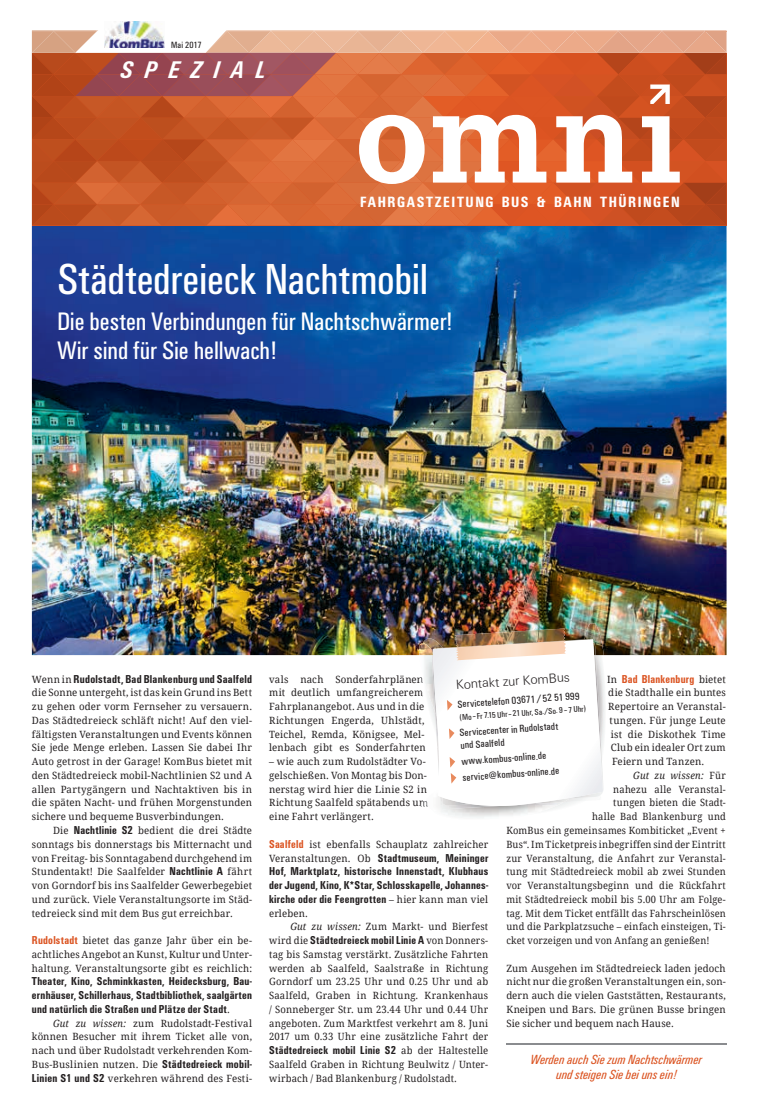
<style>
.page{position:relative;width:762px;height:1117px;background:#fff}
.page>*{position:absolute;margin:0;border:0;box-sizing:border-box;transform-origin:0 0}
.t1{font:condensed 45px "Unitus T";letter-spacing:-.005em;color:#fff}
.t2{font:condensed 26.25px/28.8px "Unitus T";letter-spacing:-.005em;color:#fff}
.t3{font:italic 700 condensed 25px "Unitus T";letter-spacing:.465em;color:#fff}
.t4{font:700 condensed 15.38px "Unitus T";letter-spacing:.095em;color:#fff}
.t5{font:italic condensed 13.75px/15px "Unitus T";letter-spacing:.015em;color:#db5422;text-align:center}
.t6{font:300 13.75px "Unitus T";color:#231f20}
.t7{font:700 condensed 11.88px/13.8px "Unitus T";letter-spacing:.02em;color:#231f20;text-align:justify;scale:.96 1}
.t8{font:700 condensed 11.88px "Unitus T";letter-spacing:.02em;color:#231f20;scale:.95 1}
.t9{font:700 condensed 11.88px "Unitus T";letter-spacing:.02em;color:#231f20}
.t10{font:700 condensed 11.88px "Unitus T";letter-spacing:.02em;color:#db5422;scale:.95 1}
.t11{font:condensed 10.62px/12.5px "Unitus T";color:#231f20}
.t12{font:10px/13.8px "Droid Serif";letter-spacing:.02em;color:#231f20;text-align:justify}
.t13{font:10px/13.8px "Droid Serif";letter-spacing:.02em;color:#231f20;text-align:justify;scale:.96 1}
.t14{font:10px "Droid Serif";letter-spacing:.02em;color:#231f20;scale:.93 1}
.t15{font:10px/13.8px "Droid Serif";letter-spacing:.02em;color:#231f20;text-align:justify;scale:.95 1}
.t16{font:italic 10px "Droid Serif";letter-spacing:.015em;color:#231f20;scale:.94 1}
.t17{font:condensed 9.38px "Unitus T";letter-spacing:.02em;color:#231f20}
.t18{font:condensed 8.75px "Unitus T";color:#231f20}
.s1{font-family:"Droid Serif";font-weight:400;font-stretch:normal;font-size:10px}
.s2{font-family:"Unitus T";font-weight:700;font-stretch:condensed;font-size:11.88px}
.s3{font-family:"Unitus T";font-weight:700;font-stretch:condensed;font-size:11.88px;color:#db5422}
.s4{font-style:italic}
.s5{font-family:"Droid Serif";font-weight:400;font-stretch:normal;font-size:10px;color:#231f20}
.s6{font-style:normal}
</style>
<div class="page">
<hr style="left:506px;top:1043px;width:220px;height:1px;background:#8a8c8f">
<img style="left:32px;top:225px;width:694px;height:430px">
<img style="left:584px;top:623px;width:20px;height:16px">
<img style="left:423px;top:638px;width:20px;height:1px">
<img style="left:454px;top:628px;width:111px;height:11px">
<svg style="left:419px;top:639px;width:188px;height:179px"></svg>
<svg style="left:32px;top:30px;width:694px;height:195px;background:#d3724c"></svg>
<img style="left:105px;top:21px;width:60px;height:27px">
<p class="t17" style="left:171px;top:39px;width:32px">Mai 2017</p>
<h3 class="t3" style="left:120px;top:55px;width:146px">SPEZIAL</h3>
<h3 class="t4" style="left:360px;top:193px;width:321px">FAHRGASTZEITUNG BUS &amp; BAHN THÜRINGEN</h3>
<h1 class="t1" style="left:57px;top:253px;width:372px">Städtedreieck Nachtmobil</h1>
<h2 class="t2" style="left:57px;top:306px;width:396px">Die besten Verbindungen für Nachtschwärmer!<br>Wir sind für Sie hellwach!</h2>
<p class="t9" style="left:32px;top:671px;width:222px"><span class="s1">Wenn in</span> Rudolstadt, Bad Blankenburg und Saalfeld</p>
<p class="t12" style="left:32px;top:686px;width:222px">die Sonne untergeht, ist das kein Grund ins Bett zu gehen oder vorm Fernseher zu versauern.<br>Das Städtedreieck schläft nicht! Auf den viel&shy;fältigsten Veranstaltungen und Events können Sie jede Menge erleben. Lassen Sie dabei Ihr Auto getrost in der Garage! KomBus bietet mit den Städtedreieck mobil-Nachtlinien S2 und A allen Partygängern und Nachtaktiven bis in die späten Nacht- und frühen Morgenstunden sichere und bequeme Busverbindungen.</p>
<p class="t13" style="left:32px;top:823px;width:231px;text-indent:21px">Die <span class="s2">Nachtlinie S2</span> bedient die drei Städte sonntags bis donnerstags bis Mitternacht und von Freitag- bis Sonntagabend durchgehend im Stundentakt! Die Saalfelder <span class="s2">Nachtlinie A</span> fährt von Gorn dorf bis ins Saalfelder Gewerbegebiet und zurück. Viele Veranstaltungsorte im Städ&shy;tedreieck sind mit dem Bus gut erreichbar.</p>
<p class="t13" style="left:32px;top:933px;width:231px"><span class="s3">Rudolstadt</span> bietet das ganze Jahr über ein be&shy;achtliches Angebot an Kunst, Kultur und Unter&shy;haltung. Veranstaltungsorte gibt es reich lich:</p>
<p class="t7" style="left:32px;top:974px;width:231px">Theater, Kino, Schminkkasten, Heidecksburg, Bau&shy;ernhäuser, Schillerhaus, Stadtbibliothek, saalgärten und natürlich die Straßen und Plätze der Stadt<span class="s1">.</span></p>
<p class="t12" style="left:32px;top:1016px;width:222px;text-indent:21px"><span class="s4">Gut zu wissen:</span> zum Rudolstadt-Festival können Besucher mit ihrem Ticket alle von, nach und über Rudolstadt verkehrenden Kom-Bus-Buslinien nutzen. Die <span class="s2">Städtedreieck mobil-Linien S1 und S2</span> verkehren während des Festi-</p>
<h3 class="t6" style="left:456px;top:676px;width:115px;rotate:-4deg">Kontakt zur KomBus</h3>
<p class="t11" style="left:457px;top:697px;width:124px;rotate:-4deg">Servicetelefon 03671 / 52 51 999</p>
<p class="t18" style="left:459px;top:712px;width:128px;rotate:-4deg">(Mo – Fr 7.15 Uhr – 21 Uhr, Sa./So. 9 – 7 Uhr)</p>
<p class="t11" style="left:459px;top:726px;width:100px;rotate:-4deg">Servicecenter in Rudolstadt und Saalfeld</p>
<p class="t11" style="left:461px;top:753px;width:98px;line-height:16px;rotate:-4deg">www.kombus-online.de service@kombus-online.de</p>
<p class="t10" style="left:607px;top:671px;width:126px"><span class="s5">In</span> Bad Blankenburg <span class="s5">bietet</span></p>
<p class="t12" style="left:608px;top:686px;width:119px">die Stadthalle ein buntes</p>
<p class="t12" style="left:608px;top:699px;width:119px">Repertoire an Veranstal-</p>
<p class="t12" style="left:609px;top:713px;width:118px">tungen. Für junge Leute</p>
<p class="t12" style="left:611px;top:727px;width:116px">ist die Diskothek Time</p>
<p class="t12" style="left:611px;top:741px;width:117px">Club ein idealer Ort zum</p>
<p class="t12" style="left:612px;top:754px;width:94px">Feiern und Tanzen.</p>
<p class="t16" style="left:633px;top:769px;width:100px">Gut zu wissen: <span class="s6">Für</span></p>
<p class="t14" style="left:613px;top:783px;width:122px">nahezu alle Veranstal-</p>
<p class="t14" style="left:613px;top:797px;width:122px">tungen bieten die Stadt-</p>
<p class="t14" style="left:592px;top:810px;width:145px">halle Bad Blankenburg und</p>
<p class="t14" style="left:506px;top:824px;width:237px">KomBus ein gemeinsames Kombiticket „Event +</p>
<p class="t14" style="left:506px;top:838px;width:237px">Bus“. Im Ticketpreis inbegriffen sind der Eintritt</p>
<p class="t14" style="left:506px;top:852px;width:237px">zur Veranstaltung, die Anfahrt zur Veranstal-</p>
<p class="t14" style="left:506px;top:865px;width:237px">tung mit Städtedreieck mobil ab zwei Stunden</p>
<p class="t14" style="left:506px;top:879px;width:237px">vor Veranstaltungsbeginn und die Rückfahrt</p>
<p class="t14" style="left:506px;top:893px;width:237px">mit Städtedreieck mobil bis 5.00 Uhr am Folge-</p>
<p class="t14" style="left:506px;top:907px;width:237px">tag. Mit dem Ticket entfällt das Fahrscheinlösen</p>
<p class="t14" style="left:506px;top:920px;width:237px">und die Parkplatzsuche – einfach einsteigen, Ti-</p>
<p class="t14" style="left:506px;top:934px;width:220px">cket vorzeigen und von Anfang an genießen!</p>
<p class="t12" style="left:506px;top:961px;width:221px">Zum Ausgehen im Städtedreieck laden jedoch nicht nur die großen Veranstaltungen ein, son&shy;dern auch die vielen Gaststätten, Restaurants, Kneipen und Bars. Die grünen Busse bringen Sie sicher und bequem nach Hause.</p>
<p class="t12" style="left:269px;top:672px;width:158px;text-align:left">vals nach Sonderfahrplänen mit deutlich umfangreicherem<br>Fahrplanangebot. Aus und in die<br>Richtungen Engerda, Uhlstädt,<br>Teichel, Remda, Königsee, Mel&shy;lenbach gibt es Sonderfahrten</p>
<p class="t12" style="left:269px;top:754px;width:161px;text-align:left">– wie auch zum Rudolstädter Vo&shy;gelschießen. Von Montag bis Don&shy;nerstag wird hier die Linie S2 in<br>Richtung Saalfeld spätabends um eine Fahrt verlängert.</p>
<p class="t13" style="left:269px;top:837px;width:230px"><span class="s3">Saalfeld</span> ist ebenfalls Schauplatz zahlreicher</p>
<p class="t7" style="left:269px;top:850px;width:230px"><span class="s1">Veranstaltungen. Ob</span> Stadtmuseum, Meininger Hof, Marktplatz, historische Innenstadt, Klubhaus der Jugend, Kino, K*Star, Schlosskapelle, Johannes&shy;kirche oder die Feengrotten <span class="s1">– hier kann man viel</span></p>
<p class="t13" style="left:290px;top:906px;width:208px;text-indent:-21px">erleben.<br><span class="s4">Gut zu wissen:</span> Zum Markt- und Bierfest</p>
<p class="t8" style="left:269px;top:932px;width:232px"><span class="s1">wird die</span> Städtedreieck mobil Linie A <span class="s1">von Donners-</span></p>
<p class="t15" style="left:269px;top:947px;width:232px">tag bis Samstag verstärkt. Zusätzliche Fahrten werden ab Saalfeld, Saalstraße in Richtung Gorndorf um 23.25 Uhr und 0.25 Uhr und ab Saalfeld, Graben in Richtung. Krankenhaus / Sonneberger Str. um 23.44 Uhr und 0.44 Uhr angeboten. Zum Marktfest verkehrt am 8. Juni 2017 um 0.33 Uhr eine zusätzliche Fahrt der</p>
<p class="t8" style="left:269px;top:1042px;width:232px">Städtedreieck mobil Linie S2 <span class="s1">ab der Haltestelle</span></p>
<p class="t15" style="left:269px;top:1057px;width:232px">Saalfeld Graben in Richtung Beulwitz / Unter&shy;wirbach / Bad Blankenburg / Rudolstadt.</p>
<h3 class="t5" style="left:530px;top:1051px;width:173px">Werden auch Sie zum Nachtschwärmer und steigen Sie bei uns ein!</h3>
</div>
